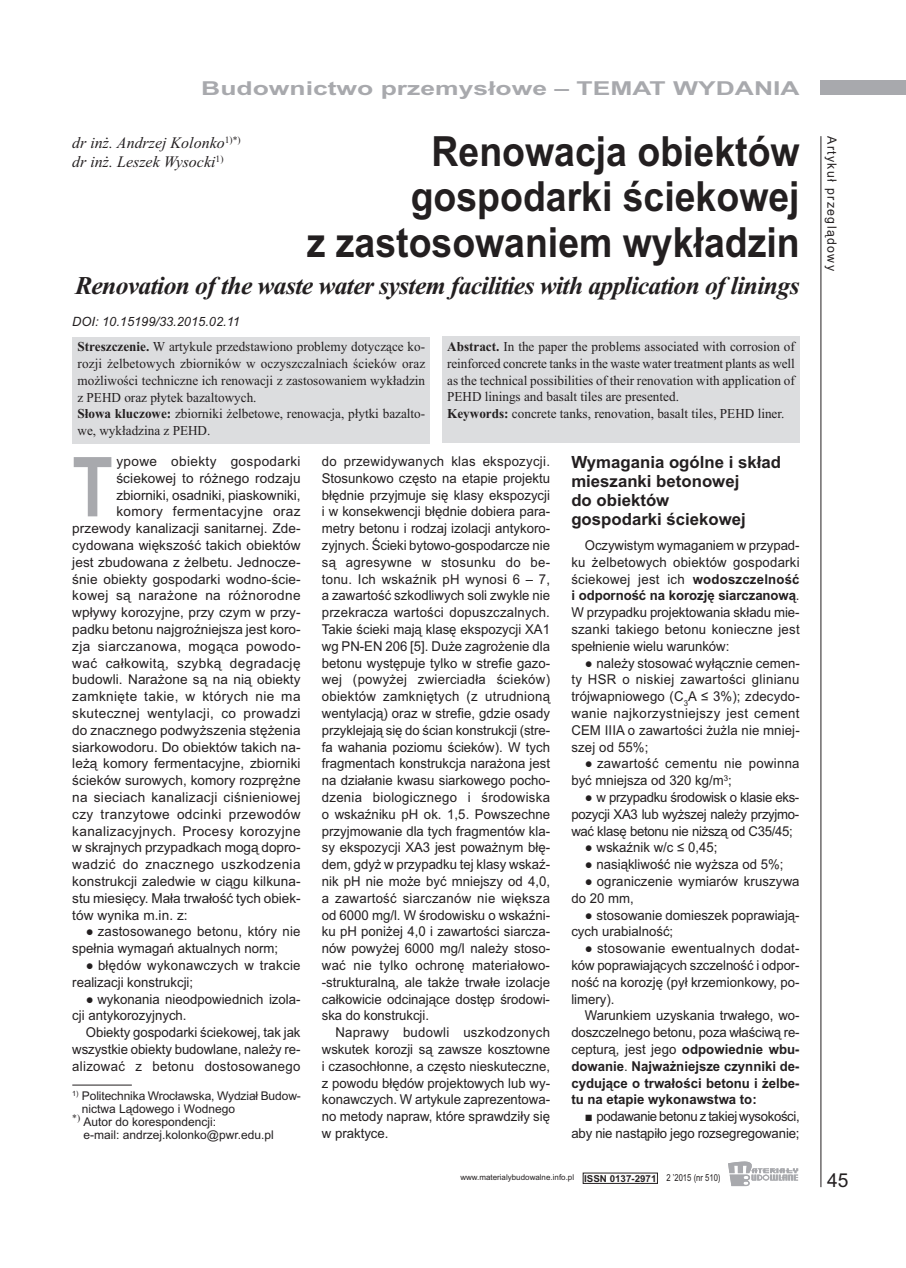
<style>
.page{position:relative;width:906px;height:1268px;background:#fff}
.page>*{position:absolute;margin:0;border:0;box-sizing:border-box;transform-origin:0 0}
.t1{font:700 82.8px "Arial";color:#a8a9ad;scale:.8 1}
.t2{font:700 41.55px/45.2px "Arial";color:#231f20;text-align:right;scale:.9 1}
.t3{font:italic 700 25.65px "Times New Roman";letter-spacing:-.025em;color:#231f20}
.t4{font:700 19.2px "Arial";color:#a8a9ad;scale:1.38 1}
.t5{font:19.2px "Arial";color:#231f20}
.t6{font:700 16.8px/19.2px "Arial";color:#231f20}
.t7{font:italic 16.05px/19.2px "Times New Roman";color:#231f20}
.t8{font:13.65px/16.8px "Arial";letter-spacing:.005em;color:#231f20;text-align:justify}
.t9{font:13.65px/16.8px "Times New Roman";color:#231f20}
.t10{font:13.65px "Arial";letter-spacing:.03em;color:#231f20}
.t11{font:700 13.65px/16.8px "Arial";color:#231f20;text-align:justify}
.t12{font:13.65px "Arial";letter-spacing:.025em;color:#231f20}
.t13{font:italic 12.75px "Arial";color:#231f20}
.t14{font:12.75px "Arial";letter-spacing:.11em;color:#231f20;scale:.96 1}
.t15{font:12px "Arial";color:#231f20}
.t16{font:7.95px "Arial";color:#231f20}
.s1{font-weight:700}
.s2{font-weight:400}
.s3{font-weight:700;font-size:9.6px}
.s4{font-size:9.6px}
</style>
<div class="page">
<div style="left:821px;top:81px;width:85px;height:14px;background:#a8a9ad"></div>
<hr style="left:820px;top:136px;width:1px;height:1050px;background:#231f20">
<svg style="left:728px;top:1161px;width:70px;height:24px"></svg>
<hr style="left:72px;top:1084px;width:60px;height:1px;background:#231f20">
<div style="left:73px;top:337px;width:357px;height:106px;background:#dcdddf"></div>
<div style="left:442px;top:337px;width:357px;height:106px;background:#dcdddf"></div>
<h3 class="t4" style="left:201px;top:77px;width:435px">Budownictwo przemysłowe – TEMAT WYDANIA</h3>
<p class="t7" style="left:72px;top:133px;width:170px">dr inż. Andrzej Kolonko<sup>1)*) </sup>dr inż. Leszek Wysocki<sup>1)</sup></p>
<h2 class="t2" style="left:307px;top:129px;width:549px">Renowacja obiektów gospodarki ściekowej<br>z zastosowaniem wykładzin</h2>
<h3 class="t3" style="left:75px;top:269px;width:726px">Renovation of the waste water system facilities with application of linings</h3>
<p class="t13" style="left:72px;top:314px;width:169px">DOI: 10.15199/33.2015.02.11</p>
<p class="t9" style="left:77px;top:338px;width:349px"><span class="s1">Streszczenie.</span> W artykule przedstawiono problemy dotyczące ko&shy;rozji żelbetowych zbiorników w oczyszczalniach ścieków oraz możliwości techniczne ich renowacji z zastosowaniem wykładzin z PEHD oraz płytek bazaltowych.<br><span class="s1">Słowa kluczowe:</span> zbiorniki żelbetowe, renowacja, płytki bazalto&shy;we, wykładzina z PEHD.</p>
<p class="t9" style="left:447px;top:338px;width:349px"><span class="s1">Abstract.</span> In the paper the problems associated with corrosion of reinforced concrete tanks in the waste water treatment plants as well as the technical possibilities of their renovation with application of PEHD linings and basalt tiles are presented.<br><span class="s1">Keywords:</span> concrete tanks, renovation, basalt tiles, PEHD liner.</p>
<h1 class="t1" style="left:72px;top:439px;width:52px">T</h1>
<p class="t10" style="left:116px;top:453px;width:186px">ypowe obiekty gospodarki</p>
<p class="t8" style="left:116px;top:469px;width:186px">ściekowej to różnego rodzaju</p>
<p class="t8" style="left:116px;top:486px;width:186px">zbiorniki, osadniki, piaskowniki,</p>
<p class="t10" style="left:116px;top:503px;width:186px">komory fermentacyjne oraz</p>
<p class="t8" style="left:72px;top:520px;width:230px">przewody kanalizacji sanitarnej. Zde-</p>
<p class="t8" style="left:72px;top:536px;width:230px">cydowana większość takich obiektów</p>
<p class="t8" style="left:72px;top:553px;width:230px">jest zbudowana z żelbetu. Jednocze-</p>
<p class="t8" style="left:72px;top:570px;width:230px">śnie obiekty gospodarki wodno-ście-</p>
<p class="t10" style="left:72px;top:587px;width:230px">kowej są narażone na różnorodne</p>
<p class="t8" style="left:72px;top:604px;width:230px">wpływy korozyjne, przy czym w przy-</p>
<p class="t8" style="left:72px;top:620px;width:230px">padku betonu najgroźniejsza jest koro-</p>
<p class="t10" style="left:72px;top:638px;width:230px">zja siarczanowa, mogąca powodo-</p>
<p class="t10" style="left:72px;top:654px;width:230px">wać całkowitą, szybką degradację</p>
<p class="t8" style="left:72px;top:671px;width:230px">budowli. Narażone są na nią obiekty</p>
<p class="t10" style="left:72px;top:688px;width:230px">zamknięte takie, w których nie ma</p>
<p class="t10" style="left:72px;top:705px;width:230px">skutecznej wentylacji, co prowadzi</p>
<p class="t8" style="left:72px;top:721px;width:230px">do znacznego podwyższenia stężenia</p>
<p class="t8" style="left:72px;top:738px;width:230px">siarkowodoru. Do obiektów takich na-</p>
<p class="t8" style="left:72px;top:755px;width:230px">leżą komory fermentacyjne, zbiorniki</p>
<p class="t8" style="left:72px;top:771px;width:230px">ścieków surowych, komory rozprężne</p>
<p class="t12" style="left:72px;top:789px;width:230px">na sieciach kanalizacji ciśnieniowej</p>
<p class="t10" style="left:72px;top:805px;width:230px">czy tranzytowe odcinki przewodów</p>
<p class="t12" style="left:72px;top:822px;width:230px">kanalizacyjnych. Procesy korozyjne</p>
<p class="t8" style="left:72px;top:839px;width:230px">w skrajnych przypadkach mogą dopro-</p>
<p class="t10" style="left:72px;top:856px;width:230px">wadzić do znacznego uszkodzenia</p>
<p class="t8" style="left:72px;top:872px;width:230px">konstrukcji zaledwie w ciągu kilkuna-</p>
<p class="t8" style="left:72px;top:889px;width:230px">stu miesięcy. Mała trwałość tych obiek-</p>
<p class="t8" style="left:72px;top:906px;width:117px">tów wynika m.in. z:</p>
<p class="t8" style="left:72px;top:923px;width:230px;text-indent:14px">● zastosowanego betonu, który nie spełnia wymagań aktualnych norm;</p>
<p class="t8" style="left:72px;top:956px;width:230px;text-indent:13px">● błędów wykonawczych w trakcie realizacji konstrukcji;</p>
<p class="t8" style="left:72px;top:990px;width:230px;text-indent:14px">● wykonania nieodpowiednich izola&shy;cji antykorozyjnych.</p>
<p class="t8" style="left:72px;top:1023px;width:230px;text-indent:14px">Obiekty gospodarki ściekowej, tak jak wszystkie obiekty budowlane, należy re&shy;alizować z betonu dostosowanego</p>
<p class="t15" style="left:72px;top:1088px;width:230px"><sup>1)</sup> Politechnika Wrocławska, Wydział Budow-</p>
<p class="t15" style="left:82px;top:1101px;width:155px">nictwa Lądowego i Wodnego</p>
<p class="t15" style="left:72px;top:1114px;width:145px"><sup>*)</sup> Autor do korespondencji:</p>
<p class="t15" style="left:84px;top:1127px;width:192px">e-mail: andrzej.kolonko@pwr.edu.pl</p>
<p class="t8" style="left:322px;top:453px;width:230px">do przewidywanych klas ekspozycji.<br>Stosunkowo często na etapie projektu błędnie przyjmuje się klasy ekspozycji i w konsekwencji błędnie dobiera para&shy;metry betonu i rodzaj izolacji antykoro&shy;zyjnych. Ścieki bytowo-gospodarcze nie są agresywne w stosunku do be&shy;tonu. Ich wskaźnik pH wynosi 6 – 7, a zawartość szkodliwych soli zwykle nie przekracza wartości dopuszczalnych.<br>Takie ścieki mają klasę ekspozycji XA1 wg PN-EN 206 [5]. Duże zagrożenie dla betonu występuje tylko w strefie gazo&shy;wej (powyżej zwierciadła ścieków) obiektów zamkniętych (z utrudnioną wentylacją) oraz w strefie, gdzie osady przyklejają się do ścian konstrukcji (stre&shy;fa wahania poziomu ścieków). W tych fragmentach konstrukcja narażona jest na działanie kwasu siarkowego pocho&shy;dzenia biologicznego i środowiska o wskaźniku pH ok. 1,5. Powszechne przyjmowanie dla tych fragmentów kla&shy;sy ekspozycji XA3 jest poważnym błę&shy;dem, gdyż w przypadku tej klasy wskaź&shy;nik pH nie może być mniejszy od 4,0, a zawartość siarczanów nie większa od 6000 mg/l. W środowisku o wskaźni&shy;ku pH poniżej 4,0 i zawartości siarcza&shy;nów powyżej 6000 mg/l należy stoso&shy;wać nie tylko ochronę materiałowo--strukturalną, ale także trwałe izolacje całkowicie odcinające dostęp środowi&shy;ska do konstrukcji.</p>
<p class="t8" style="left:322px;top:1023px;width:230px;text-indent:14px">Naprawy budowli uszkodzonych wskutek korozji są zawsze kosztowne i czasochłonne, a często nieskuteczne, z powodu błędów projektowych lub wy&shy;konawczych. W artykule zaprezentowa&shy;no metody napraw, które sprawdziły się w praktyce.</p>
<p class="t6" style="left:571px;top:452px;width:211px">Wymagania ogólne i skład mieszanki betonowej<br>do obiektów<br>gospodarki ściekowej</p>
<p class="t8" style="left:571px;top:536px;width:230px;text-indent:13px">Oczywistym wymaganiem w przypad&shy;ku żelbetowych obiektów gospodarki ściekowej jest ich <span class="s1">wodoszczelność i odporność na korozję siarczanową</span>.<br>W przypadku projektowania składu mie&shy;szanki takiego betonu konieczne jest spełnienie wielu warunków:</p>
<p class="t8" style="left:571px;top:654px;width:230px;text-indent:14px">● należy stosować wyłącznie cemen&shy;ty HSR o niskiej zawartości glinianu trójwapniowego (C<sub>3</sub>A ≤ 3%); zdecydo&shy;wanie najkorzystniejszy jest cement CEM IIIA o zawartości żużla nie mniej&shy;szej od 55%;</p>
<p class="t8" style="left:571px;top:755px;width:230px;text-indent:14px">● zawartość cementu nie powinna być mniejsza od 320 kg/m<sup>3</sup>;</p>
<p class="t8" style="left:571px;top:788px;width:229px;text-indent:14px">● w przypadku środowisk o klasie eks&shy;pozycji XA3 lub wyższej należy przyjmo&shy;wać klasę betonu nie niższą od C35/45;</p>
<p class="t8" style="left:585px;top:839px;width:134px">● wskaźnik w/c ≤ 0,45;</p>
<p class="t8" style="left:585px;top:855px;width:200px">● nasiąkliwość nie wyższa od 5%;</p>
<p class="t8" style="left:571px;top:872px;width:230px;text-indent:14px">● ograniczenie wymiarów kruszywa do 20 mm,</p>
<p class="t8" style="left:571px;top:906px;width:230px;text-indent:13px">● stosowanie domieszek poprawiają&shy;cych urabialność;</p>
<p class="t8" style="left:571px;top:939px;width:230px;text-indent:14px">● stosowanie ewentualnych dodat&shy;ków poprawiających szczelność i odpor&shy;ność na korozję (pył krzemionkowy, po&shy;limery).</p>
<p class="t11" style="left:571px;top:1006px;width:230px;text-indent:14px"><span class="s2">Warunkiem uzyskania trwałego, wo&shy;doszczelnego betonu, poza właściwą re&shy;cepturą, jest jego</span> odpowiednie wbu&shy;dowanie<span class="s2">.</span> Najważniejsze czynniki de&shy;cydujące o trwałości betonu i żelbe&shy;tu na etapie wykonawstwa to:</p>
<p class="t8" style="left:571px;top:1107px;width:230px;text-align:right">■ podawanie betonu z takiej wysokości, aby nie nastąpiło jego rozsegregowanie;</p>
<p class="t16" style="left:460px;top:1172px;width:262px">www.materialybudowalne.info.pl <span class="s3">ISSN 0137-2971</span> <span class="s4">2 ’2015 (nr 510)</span></p>
<p class="t14" style="left:839px;top:136px;width:142px;rotate:90deg">Artykuł przeglądowy</p>
<h3 class="t5" style="left:827px;top:1168px;width:23px">45</h3>
</div>
